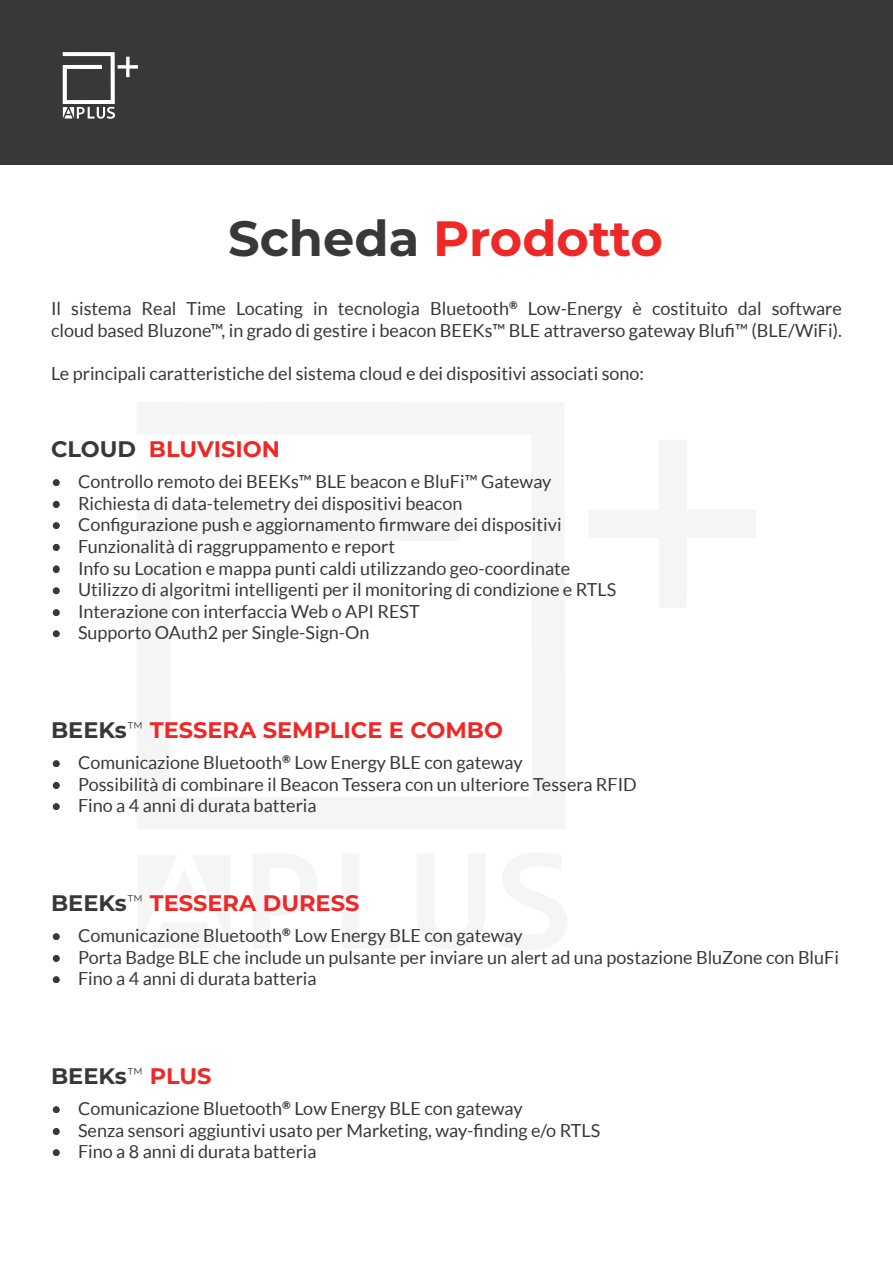
<style>
.page{position:relative;width:893px;height:1263px;background:#fff}
.page>*{position:absolute;margin:0;border:0;box-sizing:border-box;transform-origin:0 0}
.t1{font:700 49.5px "Montserrat";color:#ee2827}
.Subtitle_2{font:700 22.5px "Montserrat";color:#ee2827}
.Subtitle_2-2{font:700 22.5px "Montserrat";color:#373938}
.t2{font:18px/21.6px "Lato";color:#373938}
.s1{color:#373938}
.s2{font-family:"Lato";font-weight:300;color:#373938}
.s3{font-family:"Lato";font-weight:300}
.s4{color:#ee2827}
</style>
<div class="page">
<div style="left:0;top:0;width:893px;height:165px;background:#373938"></div>
<svg style="left:63px;top:52px;width:75px;height:67px"></svg>
<div style="left:53px;top:479px;width:7px;height:7px;background:#373938;border-radius:50%"></div>
<div style="left:53px;top:501px;width:7px;height:6px;background:#373938;border-radius:50%"></div>
<div style="left:53px;top:522px;width:7px;height:7px;background:#373938;border-radius:50%"></div>
<div style="left:53px;top:544px;width:7px;height:6px;background:#373938;border-radius:50%"></div>
<svg style="left:53px;top:565px;width:7px;height:7px"></svg>
<div style="left:53px;top:588px;width:7px;height:6px;background:#373938;border-radius:50%"></div>
<div style="left:53px;top:609px;width:7px;height:7px;background:#373938;border-radius:50%"></div>
<div style="left:53px;top:631px;width:7px;height:6px;background:#373938;border-radius:50%"></div>
<div style="left:53px;top:760px;width:7px;height:7px;background:#373938;border-radius:50%"></div>
<div style="left:53px;top:782px;width:7px;height:6px;background:#373938;border-radius:50%"></div>
<div style="left:53px;top:803px;width:7px;height:7px;background:#373938;border-radius:50%"></div>
<div style="left:53px;top:933px;width:7px;height:7px;background:#373938;border-radius:50%"></div>
<div style="left:53px;top:955px;width:7px;height:6px;background:#373938;border-radius:50%"></div>
<div style="left:53px;top:976px;width:7px;height:7px;background:#373938;border-radius:50%"></div>
<div style="left:53px;top:1106px;width:7px;height:7px;background:#373938;border-radius:50%"></div>
<div style="left:53px;top:1128px;width:7px;height:6px;background:#373938;border-radius:50%"></div>
<div style="left:53px;top:1149px;width:7px;height:7px;background:#373938;border-radius:50%"></div>
<p class="t1" style="left:228px;top:203px;width:436px"><span class="s1">Scheda</span> Prodotto</p>
<p class="t2" style="left:51px;top:298px;width:792px">Il sistema Real Time Locating in tecnologia Bluetooth<sup>®</sup> Low-Energy è costituito dal software cloud based Bluzone™, in grado di gestire i beacon BEEKs™ BLE attraverso gateway Blufi™ (BLE/WiFi).</p>
<p class="t2" style="left:51px;top:363px;width:595px">Le principali caratteristiche del sistema cloud e dei dispositivi associati sono:</p>
<p class="Subtitle_2" style="left:51px;top:432px;width:230px"><span class="s1">CLOUD</span> BLUVISION</p>
<p class="t2" style="left:51px;top:471px;width:502px">• Controllo remoto dei BEEKs™ BLE beacon e BluFi™ Gateway</p>
<p class="t2" style="left:51px;top:492px;width:413px">• Richiesta di data-telemetry dei dispositivi beacon</p>
<p class="t2" style="left:51px;top:514px;width:512px">• Configurazione push e aggiornamento firmware dei dispositivi</p>
<p class="t2" style="left:51px;top:535px;width:346px">• Funzionalità di raggruppamento e report</p>
<p class="t2" style="left:51px;top:557px;width:521px">• Info su Location e mappa punti caldi utilizzando geo-coordinate</p>
<p class="t2" style="left:51px;top:579px;width:567px">• Utilizzo di algoritmi intelligenti per il monitoring di condizione e RTLS</p>
<p class="t2" style="left:51px;top:600px;width:370px">• Interazione con interfaccia Web o API REST</p>
<p class="t2" style="left:51px;top:622px;width:320px">• Supporto OAuth2 per Single-Sign-On</p>
<p class="Subtitle_2" style="left:51px;top:713px;width:454px"><span class="s1">BEEKs</span><span class="s2">™</span> TESSERA SEMPLICE E COMBO</p>
<p class="t2" style="left:51px;top:752px;width:473px">• Comunicazione Bluetooth<sup>®</sup> Low Energy BLE con gateway</p>
<p class="t2" style="left:51px;top:773px;width:587px">• Possibilità di combinare il Beacon Tessera con un ulteriore Tessera RFID</p>
<p class="t2" style="left:51px;top:795px;width:267px">• Fino a 4 anni di durata batteria</p>
<p class="Subtitle_2" style="left:51px;top:886px;width:310px"><span class="s1">BEEKs</span><span class="s2">™</span> TESSERA DURESS</p>
<p class="t2" style="left:51px;top:925px;width:473px">• Comunicazione Bluetooth<sup>®</sup> Low Energy BLE con gateway</p>
<p class="t2" style="left:51px;top:946px;width:789px">• Porta Badge BLE che include un pulsante per inviare un alert ad una postazione BluZone con BluFi</p>
<p class="t2" style="left:51px;top:968px;width:267px">• Fino a 4 anni di durata batteria</p>
<p class="Subtitle_2-2" style="left:51px;top:1059px;width:162px">BEEKs<span class="s3">™</span> <span class="s4">PLUS</span></p>
<p class="t2" style="left:51px;top:1098px;width:473px">• Comunicazione Bluetooth<sup>®</sup> Low Energy BLE con gateway</p>
<p class="t2" style="left:51px;top:1119px;width:551px">• Senza sensori aggiuntivi usato per Marketing, way-finding e/o RTLS</p>
<p class="t2" style="left:51px;top:1141px;width:267px">• Fino a 8 anni di durata batteria</p>
</div>
